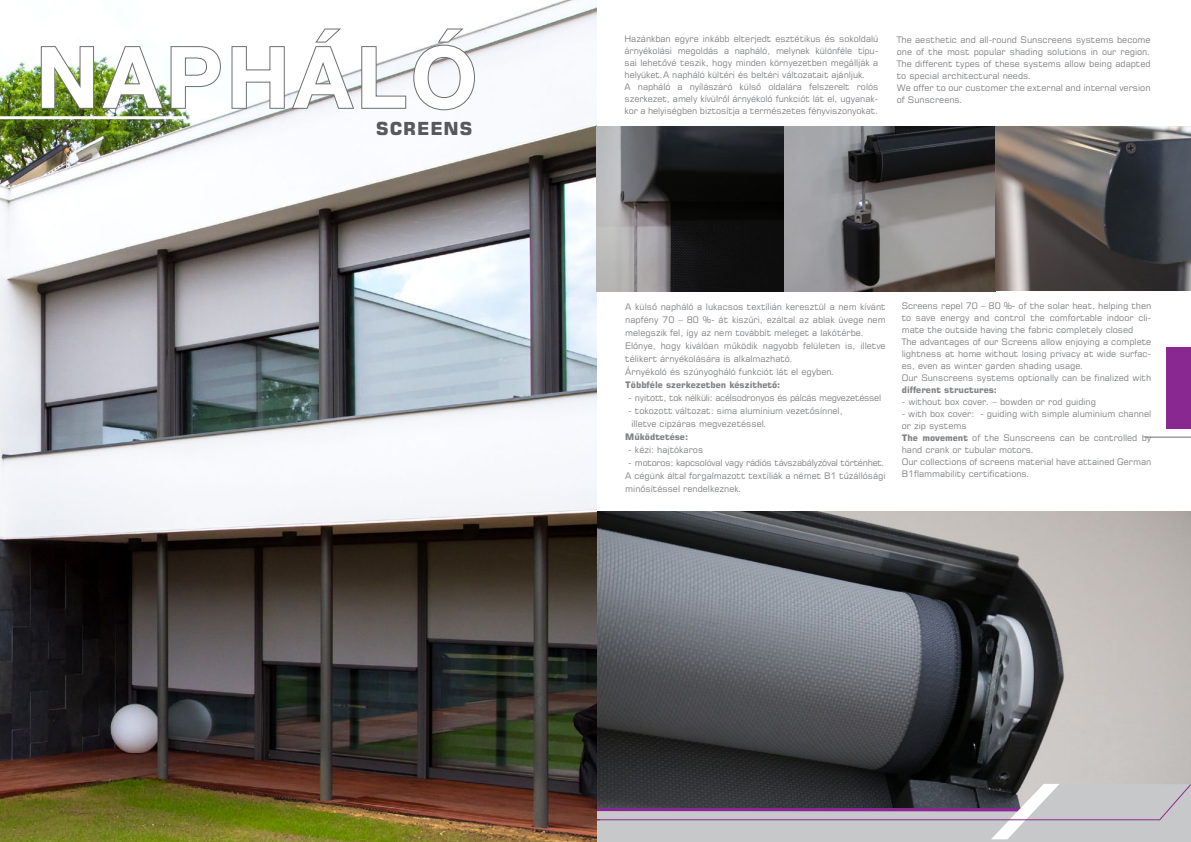
<style>
.page{position:relative;width:1191px;height:842px;background:#fff}
.page>*{position:absolute;margin:0;border:0;box-sizing:border-box;transform-origin:0 0}
.t1{font:700 85px "Helvetica Neue LT Pro";letter-spacing:.05em;color:#fff}
.t2{font:18px "Hu Square 721 BT Bold";letter-spacing:.05em;color:#58595b}
.t3{font:9px/12px "Hu Square 721 BT Roman";color:#808285}
.t4{font:9px "Hu Square 721 BT Bold";color:#808285}
.t5{font:9px "Hu Square 721 BT Roman";letter-spacing:-.025em;color:#808285}
.s1{font-family:"Hu Square 721 BT Bold"}
</style>
<div class="page">
<img style="left:597px;top:511px;width:594px;height:272px">
<svg style="left:597px;top:783px;width:594px;height:59px;background:#98939b"></svg>
<div style="left:1165px;top:347px;width:26px;height:81px;background:#892890"></div>
<hr style="left:1144px;top:437px;width:47px;height:1px;background:#6d6e71">
<img style="left:0;top:0;width:597px;height:842px">
<img style="left:40px;top:45px;width:182px;height:65px">
<svg style="left:230px;top:27px;width:246px;height:84px"></svg>
<hr style="left:0;top:116px;width:186px;height:3px;background:#fff">
<img style="left:596px;top:126px;width:188px;height:165px">
<img style="left:784px;top:126px;width:407px;height:166px">
<h1 class="t1" style="left:36px;top:25px;width:443px">NAPHÁLÓ</h1>
<h2 class="t2" style="left:376px;top:117px;width:98px">SCREENS</h2>
<p class="t3" style="left:624px;top:33px;width:255px">Hazánkban egyre inkább elterjedt esztétikus és sokoldalú árnyékolási megoldás a napháló, melynek különféle típu&shy;sai lehetôvé teszik, hogy minden környezetben megállják a helyüket.A napháló kültéri és beltéri változatait ajánljuk.<br>A napháló a nyílászáró külsô oldalára felszerelt rolós szerkezet, amely kívülrôl árnyékoló funkciót lát el, ugyanak&shy;kor a helyiségben biztosítja a természetes fényviszonyokat.</p>
<p class="t3" style="left:896px;top:33px;width:255px">The aesthetic and all-round Sunscreens systems become one of the most popular shading solutions in our region.<br>The different types of these systems allow being adapted to special architectural needs.<br>We offer to our customer the external and internal version of Sunscreens.</p>
<p class="t3" style="left:625px;top:300px;width:262px;line-height:13px">A külsô napháló a lukacsos textílián keresztül a nem kívánt napfény 70 – 80 %- át kiszûri, ezáltal az ablak üvege nem melegszik fel, így az nem továbbít meleget a lakótérbe.<br>Elônye, hogy kiválóan mûködik nagyobb felületen is, illetve télikert árnyékolására is alkalmazható.<br>Árnyékoló és szúnyogháló funkciót lát el egyben.</p>
<p class="t4" style="left:625px;top:379px;width:157px">Többféle szerkezetben készíthetô:</p>
<p class="t5" style="left:628px;top:392px;width:254px">- nyitott, tok nélküli: acélsodronyos és pálcás megvezetéssel</p>
<p class="t3" style="left:631px;top:404px;width:213px;line-height:13px;text-indent:-3px">- tokozott változat: sima alumínium vezetôsínnel, illetve cipzáras megvezetéssel.</p>
<p class="t4" style="left:625px;top:431px;width:64px">Mûködtetése:</p>
<p class="t3" style="left:628px;top:444px;width:76px">- kézi: hajtókaros</p>
<p class="t3" style="left:625px;top:456px;width:262px;line-height:13px;text-align:justify;text-indent:3px">- motoros: kapcsolóval vagy rádiós távszabályzóval történhet.<br>A cégünk által forgalmazott textíliák a német B1 tûzállósági minôsítéssel rendelkeznek.</p>
<p class="t3" style="left:901px;top:300px;width:251px">Screens repel 70 – 80 %- of the solar heat, helping then to save energy and control the comfortable indoor cli&shy;mate the outside having the fabric completely closed<br>The advantages of our Screens allow enjoying a complete lightness at home without losing privacy at wide surfac&shy;es, even as winter garden shading usage.<br>Our Sunscreens systems optionally can be finalized with</p>
<p class="t4" style="left:901px;top:384px;width:97px">different structures:</p>
<p class="t3" style="left:901px;top:396px;width:196px">- without box cover. – bowden or rod guiding</p>
<p class="t3" style="left:901px;top:408px;width:251px">- with box cover: - guiding with simple aluminium channel or zip systems<br><span class="s1">The movement</span> of the Sunscreens can be controlled by hand crank or tubular motors.<br>Our collections of screens material have attained German B1flammability certifications.</p>
</div>
